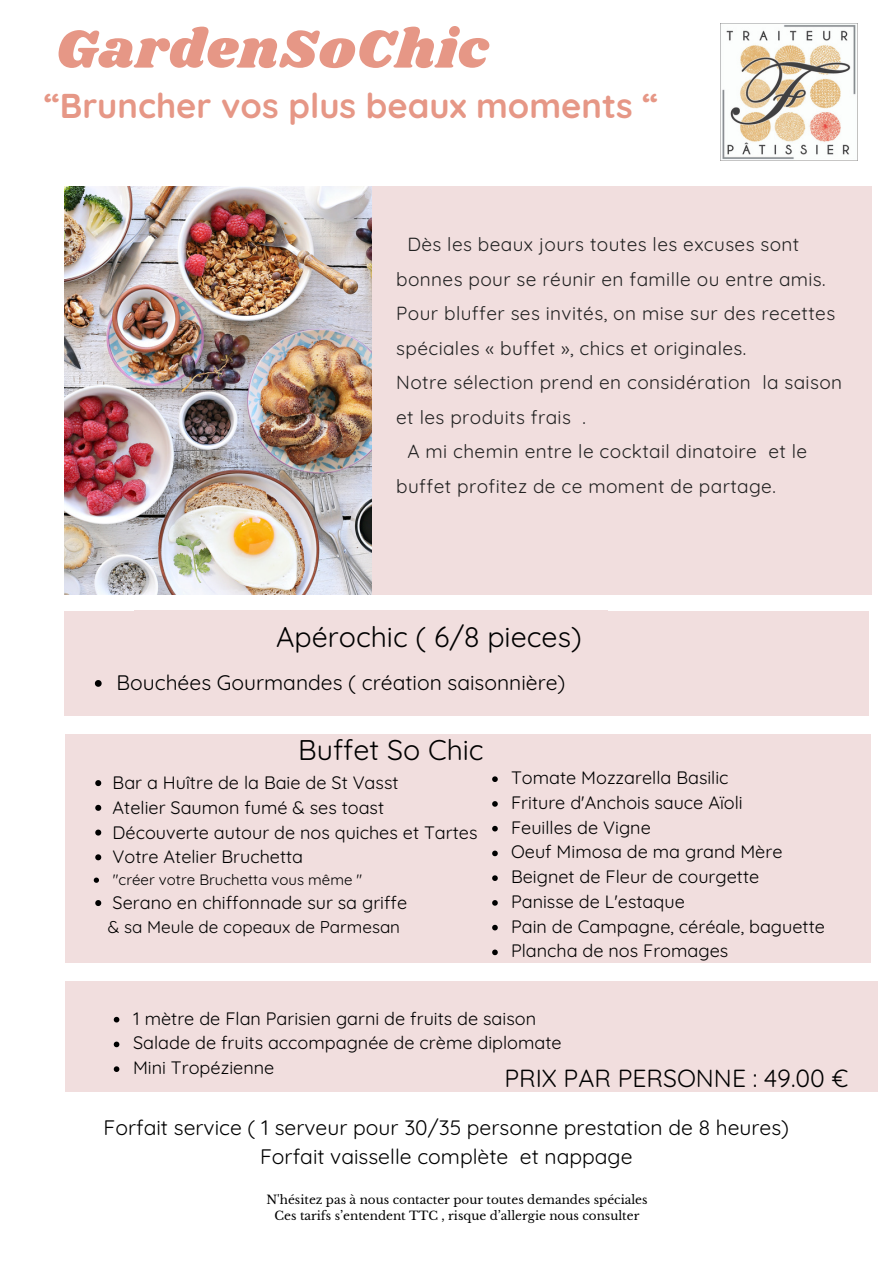
<style>
.page{position:relative;width:893px;height:1264px;background:#fff}
.page>*{position:absolute;margin:0;border:0;box-sizing:border-box;transform-origin:0 0}
.t1{font:55.5px "Shrikhand";letter-spacing:.02em;color:#e69786}
.t2{font:700 34.5px "Quicksand";color:#e69786}
.t3{font:28.5px "Quicksand";color:#000}
.t4{font:24.75px "Quicksand";color:#000}
.t5{font:21px "Quicksand";color:#000}
.t6{font:18.9px/34.5px "Quicksand";letter-spacing:.02em;color:#222}
.t7{font:18px "Quicksand";color:#000}
.t8{font:17.1px "Quicksand";color:#000}
.t9{font:15px "Quicksand";color:#000}
.t10{font:12px "Libre Baskerville";color:#000}
</style>
<div class="page">
<div style="left:179px;top:186px;width:692px;height:408px;background:#f1dede"></div>
<img style="left:64px;top:186px;width:307px;height:408px">
<img style="left:720px;top:23px;width:137px;height:137px">
<div style="left:65px;top:735px;width:805px;height:227px;background:#f1dede"></div>
<div style="left:64px;top:611px;width:805px;height:104px;background:#f1dede"></div>
<svg style="left:95px;top:780px;width:6px;height:6px"></svg>
<svg style="left:95px;top:804px;width:6px;height:6px"></svg>
<svg style="left:95px;top:829px;width:6px;height:6px"></svg>
<svg style="left:95px;top:854px;width:6px;height:6px"></svg>
<svg style="left:94px;top:877px;width:5px;height:5px"></svg>
<svg style="left:95px;top:900px;width:6px;height:6px"></svg>
<svg style="left:95px;top:680px;width:7px;height:6px"></svg>
<svg style="left:492px;top:776px;width:5px;height:6px"></svg>
<svg style="left:492px;top:801px;width:5px;height:5px"></svg>
<svg style="left:492px;top:825px;width:5px;height:6px"></svg>
<svg style="left:492px;top:850px;width:5px;height:6px"></svg>
<svg style="left:492px;top:875px;width:5px;height:6px"></svg>
<svg style="left:492px;top:900px;width:5px;height:5px"></svg>
<svg style="left:492px;top:924px;width:5px;height:6px"></svg>
<svg style="left:492px;top:949px;width:5px;height:6px"></svg>
<div style="left:65px;top:981px;width:812px;height:110px;background:#f1dede"></div>
<svg style="left:114px;top:1016px;width:5px;height:6px"></svg>
<svg style="left:114px;top:1041px;width:5px;height:6px"></svg>
<svg style="left:114px;top:1066px;width:5px;height:5px"></svg>
<p class="t1" style="left:55px;top:11px;width:434px">GardenSoChic</p>
<p class="t2" style="left:44px;top:84px;width:615px">“Bruncher vos plus beaux moments “</p>
<p class="t6" style="left:396px;top:227px;width:431px;text-indent:11px">Dès les beaux jours toutes les excuses sont bonnes pour se réunir en famille ou entre amis.</p>
<p class="t6" style="left:396px;top:296px;width:440px">Pour bluffer ses invités, on mise sur des recettes spéciales « buffet », chics et originales.</p>
<p class="t6" style="left:396px;top:365px;width:447px">Notre sélection prend en considération la saison et les produits frais .</p>
<p class="t6" style="left:396px;top:434px;width:412px;text-indent:11px">A mi chemin entre le cocktail dinatoire et le buffet profitez de ce moment de partage.</p>
<p class="t3" style="left:276px;top:618px;width:307px">Apérochic ( 6/8 pieces)</p>
<p class="t5" style="left:116px;top:669px;width:450px">Bouchées Gourmandes ( création saisonnière)</p>
<p class="t3" style="left:298px;top:731px;width:187px">Buffet So Chic</p>
<p class="t7" style="left:113px;top:771px;width:287px">Bar a Huître de la Baie de St Vasst</p>
<p class="t7" style="left:113px;top:795px;width:273px">Atelier Saumon fumé &amp; ses toast</p>
<p class="t7" style="left:113px;top:820px;width:366px">Découverte autour de nos quiches et Tartes</p>
<p class="t7" style="left:113px;top:845px;width:192px">Votre Atelier Bruchetta</p>
<p class="t9" style="left:113px;top:870px;width:251px">"créer votre Bruchetta vous même "</p>
<p class="t7" style="left:113px;top:891px;width:296px">Serano en chiffonnade sur sa griffe</p>
<p class="t8" style="left:108px;top:915px;width:294px">&amp; sa Meule de copeaux de Parmesan</p>
<p class="t7" style="left:511px;top:766px;width:219px">Tomate Mozzarella Basilic</p>
<p class="t7" style="left:511px;top:791px;width:233px">Friture d'Anchois sauce Aïoli</p>
<p class="t7" style="left:511px;top:815px;width:141px">Feuilles de Vigne</p>
<p class="t7" style="left:511px;top:840px;width:273px">Oeuf Mimosa de ma grand Mère</p>
<p class="t7" style="left:511px;top:865px;width:250px">Beignet de Fleur de courgette</p>
<p class="t7" style="left:511px;top:890px;width:175px">Panisse de L'estaque</p>
<p class="t7" style="left:511px;top:914px;width:315px">Pain de Campagne, céréale, baguette</p>
<p class="t7" style="left:511px;top:939px;width:219px">Plancha de nos Fromages</p>
<p class="t7" style="left:133px;top:1006px;width:404px">1 mètre de Flan Parisien garni de fruits de saison</p>
<p class="t7" style="left:133px;top:1031px;width:430px">Salade de fruits accompagnée de crème diplomate</p>
<p class="t7" style="left:133px;top:1056px;width:143px">Mini Tropézienne</p>
<p class="t4" style="left:504px;top:1061px;width:345px">PRIX PAR PERSONNE : 49.00 €</p>
<p class="t5" style="left:104px;top:1113px;width:687px">Forfait service ( 1 serveur pour 30/35 personne prestation de 8 heures)</p>
<p class="t5" style="left:260px;top:1143px;width:374px">Forfait vaisselle complète et nappage</p>
<p class="t10" style="left:266px;top:1192px;width:382px">N'hésitez pas à nous contacter pour toutes demandes spéciales</p>
<p class="t10" style="left:274px;top:1207px;width:366px">Ces tarifs s’entendent TTC , risque d’allergie nous consulter</p>
</div>
